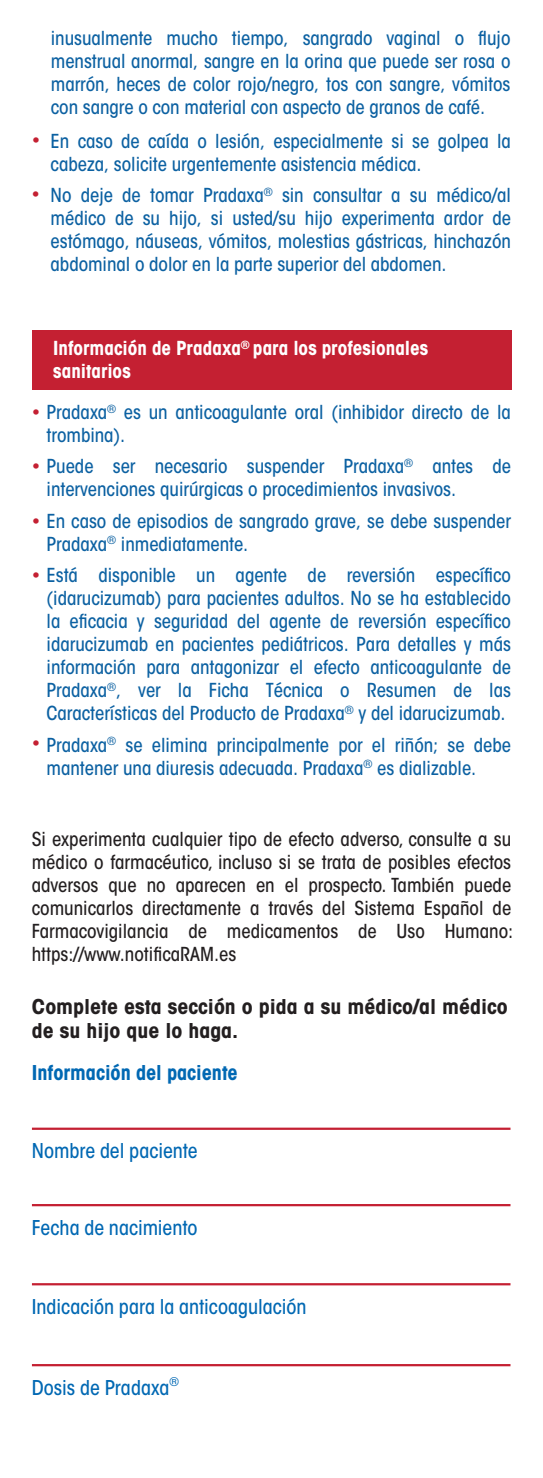
<style>
.page{position:relative;width:543px;height:1478px;background:#fff}
.page>*{position:absolute;margin:0;border:0;box-sizing:border-box;transform-origin:0 0}
.t1{font:500 condensed 20.25px "ITC Avant Garde Std";color:#0168b3}
.t2{font:700 condensed 20.25px/24.3px "ITC Avant Garde Std";color:#231f20;scale:1.08 1}
.t3{font:700 condensed 20.25px "ITC Avant Garde Std";color:#0168b3}
.t4{font:500 condensed 19.12px/22.9px "ITC Avant Garde Std";letter-spacing:-.005em;color:#0c61a2;text-align:justify}
.t5{font:500 condensed 19.12px/22.9px "ITC Avant Garde Std";color:#231f20;text-align:justify}
.t6{font:700 condensed 19.12px/22.9px "ITC Avant Garde Std";color:#fff}
.t7{font:500 condensed 19.12px "ITC Avant Garde Std";color:#c42032}
.s1{color:#c42032}
</style>
<div class="page">
<div style="left:32px;top:330px;width:478px;height:59px;background:#c42032"></div>
<hr style="left:32px;top:1127px;width:478px;height:2px;background:#c42032">
<hr style="left:32px;top:1283px;width:478px;height:2px;background:#c42032">
<hr style="left:32px;top:1204px;width:478px;height:2px;background:#c42032">
<hr style="left:32px;top:1363px;width:478px;height:3px;background:#c42032">
<p class="t7" style="left:32px;top:128px;width:10px">•</p>
<p class="t7" style="left:31px;top:182px;width:10px">•</p>
<p class="t4" style="left:51px;top:27px;width:460px">inusualmente mucho tiempo, sangrado vaginal o flujo menstrual anormal, sangre en la orina que puede ser rosa o marrón, heces de color rojo/negro, tos con sangre, vómitos con sangre o con material con aspecto de granos de café.</p>
<p class="t4" style="left:51px;top:129px;width:461px">En caso de caída o lesión, especialmente si se golpea la cabeza, solicite urgentemente asistencia médica.</p>
<p class="t4" style="left:51px;top:184px;width:461px">No deje de tomar Pradaxa<sup>®</sup> sin consultar a su médico/al médico de su hijo, si usted/su hijo experimenta ardor de estómago, náuseas, vómitos, molestias gástricas, hinchazón abdominal o dolor en la parte superior del abdomen.</p>
<p class="t6" style="left:53px;top:337px;width:376px">Información de Pradaxa<sup>®</sup> para los profesionales sanitarios</p>
<p class="t4" style="left:32px;top:400px;width:480px"><span class="s1">•</span> Pradaxa<sup>®</sup> es un anticoagulante oral (inhibidor directo de la</p>
<p class="t4" style="left:32px;top:455px;width:480px"><span class="s1">•</span> Puede ser necesario suspender Pradaxa<sup>®</sup> antes de</p>
<p class="t4" style="left:32px;top:509px;width:480px"><span class="s1">•</span> En caso de episodios de sangrado grave, se debe suspender</p>
<p class="t4" style="left:32px;top:564px;width:480px"><span class="s1">•</span> Está disponible un agente de reversión específico</p>
<p class="t4" style="left:47px;top:423px;width:80px">trombina).</p>
<p class="t4" style="left:47px;top:478px;width:410px">intervenciones quirúrgicas o procedimientos invasivos.</p>
<p class="t4" style="left:47px;top:532px;width:203px">Pradaxa<sup>®</sup> inmediatamente.</p>
<p class="t4" style="left:47px;top:587px;width:465px">(idarucizumab) para pacientes adultos. No se ha establecido la eficacia y seguridad del agente de reversión específico idarucizumab en pacientes pediátricos. Para detalles y más información para antagonizar el efecto anticoagulante de Pradaxa<sup>®</sup>, ver la Ficha Técnica o Resumen de las Características del Producto de Pradaxa<sup>®</sup> y del idarucizumab.</p>
<p class="t4" style="left:47px;top:756px;width:431px">mantener una diuresis adecuada. Pradaxa<sup>®</sup> es dializable.</p>
<p class="t4" style="left:32px;top:733px;width:480px"><span class="s1">•</span> Pradaxa<sup>®</sup> se elimina principalmente por el riñón; se debe</p>
<p class="t5" style="left:32px;top:827px;width:482px">Si experimenta cualquier tipo de efecto adverso, consulte a su médico o farmacéutico, incluso si se trata de posibles efectos adversos que no aparecen en el prospecto. También puede comunicarlos directamente a través del Sistema Español de Farmacovigilancia de medicamentos de Uso Humano: https://www.notificaRAM.es</p>
<p class="t2" style="left:32px;top:994px;width:441px">Complete esta sección o pida a su médico/al médico de su hijo que lo haga.</p>
<p class="t3" style="left:32px;top:1059px;width:207px">Información del paciente</p>
<p class="t1" style="left:32px;top:1138px;width:167px">Nombre del paciente</p>
<p class="t1" style="left:32px;top:1215px;width:167px">Fecha de nacimiento</p>
<p class="t1" style="left:32px;top:1294px;width:276px">Indicación para la anticoagulación</p>
<p class="t1" style="left:32px;top:1374px;width:148px">Dosis de Pradaxa<sup>®</sup></p>
</div>
